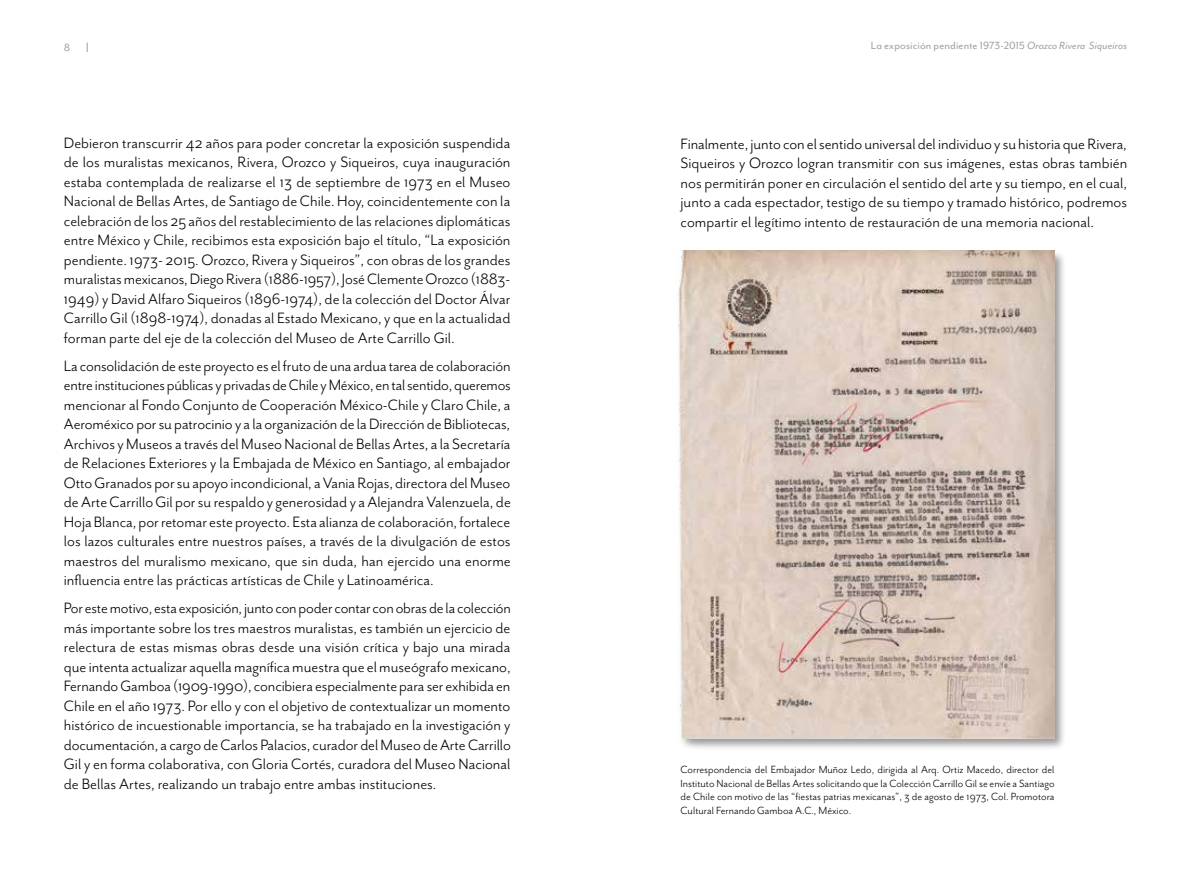
<style>
.page{position:relative;width:1191px;height:893px;background:#fff}
.page>*{position:absolute;margin:0;border:0;box-sizing:border-box;transform-origin:0 0}
.t1{font:17.25px/19.5px "Mr Eaves San OT";color:#000;text-align:justify}
.t2{font:12px/13.5px "Mr Eaves San OT";color:#000;text-align:justify}
.t3{font:12px "Mr Eaves Mod OT";letter-spacing:.01em;color:#9d9d9c}
.s1{font-style:italic}
</style>
<div class="page">
<div style="left:674px;top:250px;width:392px;height:501px;background:#000;opacity:.4"></div>
<img style="left:675px;top:251px;width:379px;height:487px">
<p class="t3" style="left:64px;top:41px;width:8px">8</p>
<p class="t3" style="left:871px;top:39px;width:258px">La exposición pendiente 1973-2015 <span class="s1">Orozco Rivera Siqueiros</span></p>
<p class="t1" style="left:64px;top:133px;width:448px">Debieron transcurrir 42 años para poder concretar la exposición suspendida de los muralistas mexicanos, Rivera, Orozco y Siqueiros, cuya inauguración estaba contemplada de realizarse el 13 de septiembre de 1973 en el Museo Nacional de Bellas Artes, de Santiago de Chile. Hoy, coincidentemente con la celebración de los 25 años del restablecimiento de las relaciones diplomáticas entre México y Chile, recibimos esta exposición bajo el título, “La exposición pendiente. 1973- 2015. Orozco, Rivera y Siqueiros”, con obras de los grandes muralistas mexicanos, Diego Rivera (1886-1957), José Clemente Orozco (1883- 1949) y David Alfaro Siqueiros (1896-1974), de la colección del Doctor Álvar Carrillo Gil (1898-1974), donadas al Estado Mexicano, y que en la actualidad forman parte del eje de la colección del Museo de Arte Carrillo Gil.</p>
<p class="t1" style="left:64px;top:356px;width:448px">La consolidación de este proyecto es el fruto de una ardua tarea de colaboración entre instituciones públicas y privadas de Chile y México, en tal sentido, queremos mencionar al Fondo Conjunto de Cooperación México-Chile y Claro Chile, a Aeroméxico por su patrocinio y a la organización de la Dirección de Bibliotecas, Archivos y Museos a través del Museo Nacional de Bellas Artes, a la Secretaría de Relaciones Exteriores y la Embajada de México en Santiago, al embajador Otto Granados por su apoyo incondicional, a Vania Rojas, directora del Museo de Arte Carrillo Gil por su respaldo y generosidad y a Alejandra Valenzuela, de Hoja Blanca, por retomar este proyecto. Esta alianza de colaboración, fortalece los lazos culturales entre nuestros países, a través de la divulgación de estos maestros del muralismo mexicano, que sin duda, han ejercido una enorme influencia entre las prácticas artísticas de Chile y Latinoamérica.</p>
<p class="t1" style="left:64px;top:599px;width:448px">Por este motivo, esta exposición, junto con poder contar con obras de la colección más importante sobre los tres maestros muralistas, es también un ejercicio de relectura de estas mismas obras desde una visión crítica y bajo una mirada que intenta actualizar aquella magnífica muestra que el museógrafo mexicano, Fernando Gamboa (1909-1990), concibiera especialmente para ser exhibida en Chile en el año 1973. Por ello y con el objetivo de contextualizar un momento histórico de incuestionable importancia, se ha trabajado en la investigación y documentación, a cargo de Carlos Palacios, curador del Museo de Arte Carrillo Gil y en forma colaborativa, con Gloria Cortés, curadora del Museo Nacional de Bellas Artes, realizando un trabajo entre ambas instituciones.</p>
<p class="t1" style="left:680px;top:134px;width:448px">Finalmente, junto con el sentido universal del individuo y su historia que Rivera, Siqueiros y Orozco logran transmitir con sus imágenes, estas obras también nos permitirán poner en circulación el sentido del arte y su tiempo, en el cual, junto a cada espectador, testigo de su tiempo y tramado histórico, podremos compartir el legítimo intento de restauración de una memoria nacional.</p>
<p class="t2" style="left:680px;top:763px;width:375px">Correspondencia del Embajador Muñoz Ledo, dirigida al Arq. Ortiz Macedo, director del Instituto Nacional de Bellas Artes solicitando que la Colección Carrillo Gil se envíe a Santiago de Chile con motivo de las “fiestas patrias mexicanas”, 3 de agosto de 1973, Col. Promotora Cultural Fernando Gamboa A.C., México.</p>
</div>
